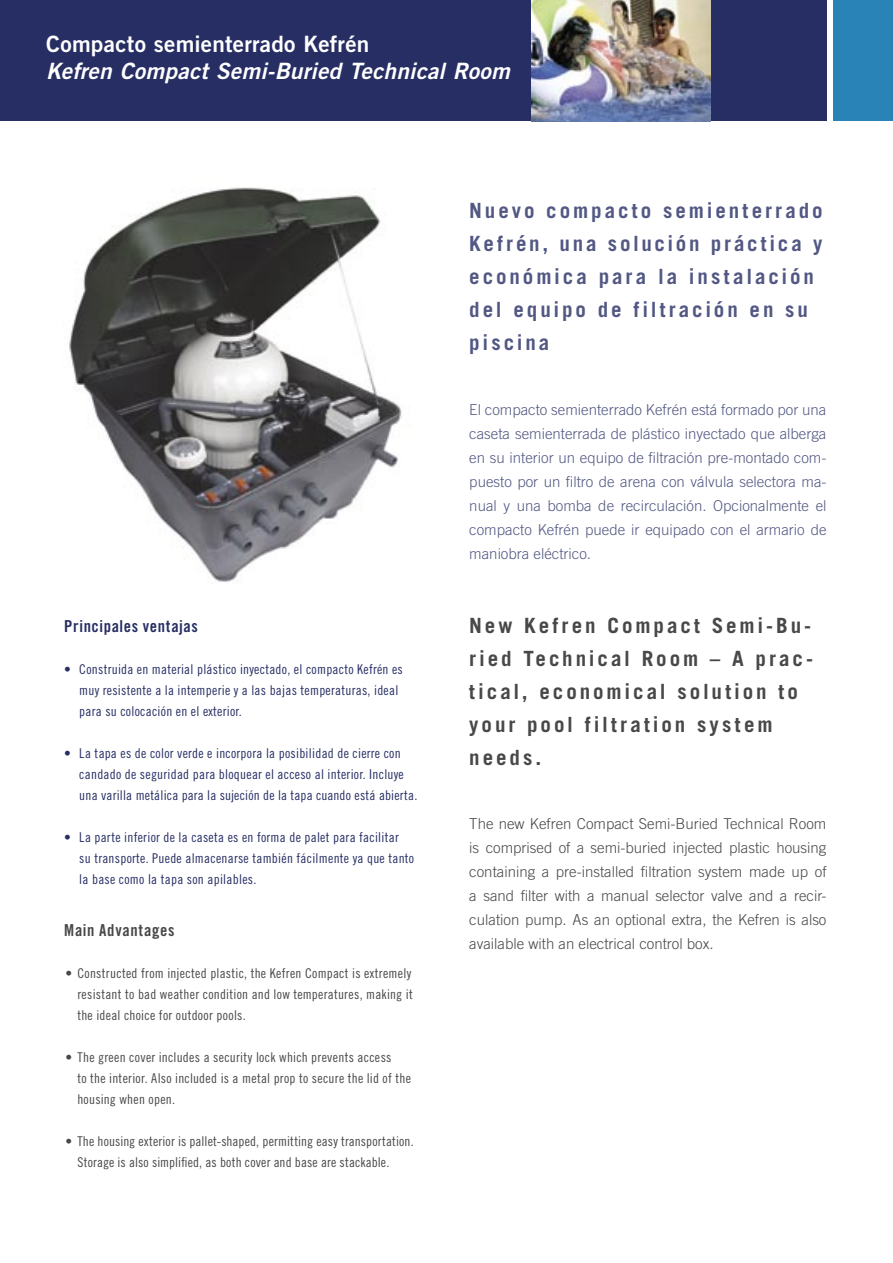
<style>
.page{position:relative;width:893px;height:1263px;background:#fff}
.page>*{position:absolute;margin:0;border:0;box-sizing:border-box;transform-origin:0 0}
.t1{font:italic 22.5px "Trade Gothic Bold Two";letter-spacing:.015em;color:#fff}
.t2{font:22.5px "Trade Gothic Bold Two";letter-spacing:.01em;color:#fff}
.titulo_entrada{font:700 21px/33px "Trade Gothic";letter-spacing:.14em;color:#525883}
.titulo_entrada-2{font:700 21px/33px "Trade Gothic";letter-spacing:.14em;color:#484848}
.titulo_base_condensada_sin_esp{font:16.5px "Trade Gothic Bold Cond Twenty";letter-spacing:.04em;color:#272e64}
.titulo_base_condensada_sin_esp-2{font:16.5px "Trade Gothic Bold Cond Twenty";letter-spacing:.045em;color:#484848}
.base_entrada{font:300 15px/24px "Trade Gothic";color:#525883;text-align:justify}
.base_entrada-2{font:300 15px/24px "Trade Gothic";color:#484848;text-align:justify}
.base_condensada{font:13.5px/21px "Trade Gothic Cond Eighteen";letter-spacing:.02em;color:#272e64}
.base_condensada-2{font:13.5px/21px "Trade Gothic Cond Eighteen";letter-spacing:.015em;color:#484848}
</style>
<div class="page">
<div style="left:0;top:0;width:827px;height:121px;background:#272e64"></div>
<div style="left:833px;top:0;width:60px;height:121px;background:#2983b6"></div>
<img style="left:69px;top:187px;width:333px;height:395px">
<img style="left:532px;top:0;width:179px;height:121px">
<p class="t2" style="left:46px;top:30px;width:325px">Compacto semienterrado Kefrén</p>
<p class="t1" style="left:46px;top:57px;width:465px">Kefren Compact Semi-Buried Technical Room</p>
<p class="titulo_entrada" style="left:469px;top:194px;width:355px">Nuevo compacto semienterrado<br>Kefrén, una solución práctica y económica para la instalación del equipo de filtración en su piscina</p>
<p class="titulo_base_condensada_sin_esp" style="left:64px;top:616px;width:135px">Principales ventajas</p>
<p class="base_condensada" style="left:79px;top:658px;width:325px;text-indent:-15px">• Construida en material plástico inyectado, el compacto Kefrén es muy resistente a la intemperie y a las bajas temperaturas, ideal para su colocación en el exterior.</p>
<p class="base_condensada" style="left:79px;top:742px;width:340px;text-indent:-15px">• La tapa es de color verde e incorpora la posibilidad de cierre con candado de seguridad para bloquear el acceso al interior. Incluye una varilla metálica para la sujeción de la tapa cuando está abierta.</p>
<p class="base_condensada" style="left:79px;top:826px;width:336px;text-indent:-15px">• La parte inferior de la caseta es en forma de palet para facilitar<br>su transporte. Puede almacenarse también fácilmente ya que tanto la base como la tapa son apilables.</p>
<p class="titulo_base_condensada_sin_esp-2" style="left:64px;top:920px;width:112px">Main Advantages</p>
<p class="base_condensada-2" style="left:77px;top:963px;width:337px;text-align:justify;text-indent:-12px">• Constructed from injected plastic, the Kefren Compact is extremely resistant to bad weather condition and low temperatures, making it the ideal choice for outdoor pools.</p>
<p class="base_condensada-2" style="left:77px;top:1047px;width:335px;text-indent:-12px">• The green cover includes a security lock which prevents access<br>to the interior. Also included is a metal prop to secure the lid of the housing when open.</p>
<p class="base_condensada-2" style="left:77px;top:1131px;width:338px;text-indent:-12px">• The housing exterior is pallet-shaped, permitting easy transportation.<br>Storage is also simplified, as both cover and base are stackable.</p>
<p class="base_entrada" style="left:469px;top:397px;width:359px">El compacto semienterrado Kefrén está formado por una caseta semienterrada de plástico inyectado que alberga en su interior un equipo de filtración pre-montado com&shy;puesto por un filtro de arena con válvula selectora ma&shy;nual y una bomba de recirculación. Opcionalmente el compacto Kefrén puede ir equipado con el armario de maniobra eléctrico.</p>
<p class="titulo_entrada-2" style="left:469px;top:608px;width:345px">New Kefren Compact Semi-Bu&shy;ried Technical Room – A prac&shy;tical, economical solution to your pool filtration system needs.</p>
<p class="base_entrada-2" style="left:469px;top:812px;width:359px">The new Kefren Compact Semi-Buried Technical Room is comprised of a semi-buried injected plastic housing containing a pre-installed filtration system made up of a sand filter with a manual selector valve and a recir&shy;culation pump. As an optional extra, the Kefren is also available with an electrical control box.</p>
</div>
